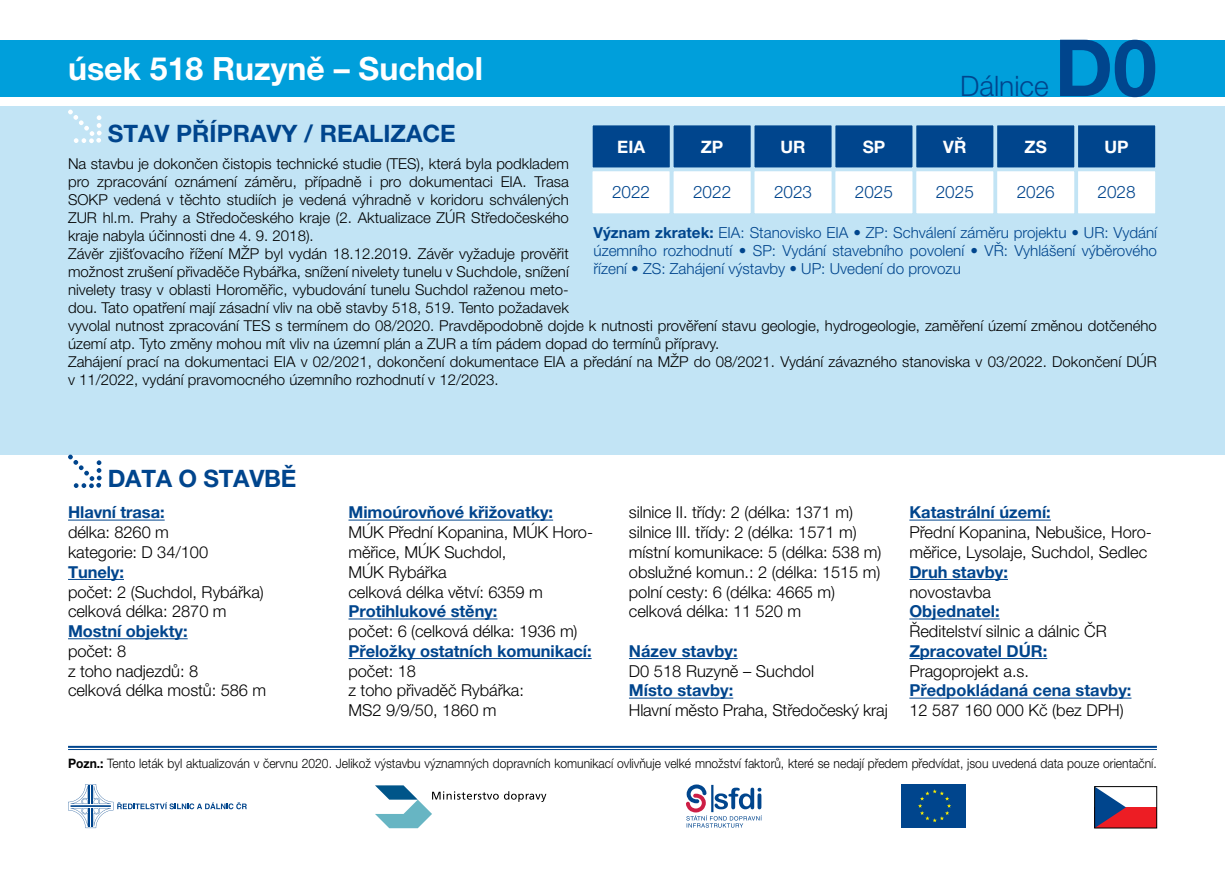
<style>
.page{position:relative;width:1225px;height:874px;background:#fff}
.page>*{position:absolute;margin:0;border:0;box-sizing:border-box;transform-origin:0 0}
.t1{font:700 78.8px "Helvetica Neue LT Pro";color:#00458d}
.t2{font:700 32px "Helvetica Neue LT Pro";color:#fff}
.t3{font:300 28.2px "Helvetica Neue LT Pro";color:#00458d}
.t4{font:700 24px "Helvetica Neue LT Pro";color:#00458d}
.t5{font:300 17.2px "Helvetica Neue LT Pro";color:#00458d}
.t6{font:700 17.2px "Helvetica Neue LT Pro";color:#fff}
.t7{font:300 16.4px/19.8px "Helvetica Neue LT Pro";letter-spacing:-.005em;color:#000}
.t8{font:700 16.4px "Helvetica Neue LT Pro";letter-spacing:-.005em;color:#00458d}
.t9{font:300 15.2px/18.2px "Helvetica Neue LT Pro";color:#00458d;text-align:justify}
.t10{font:300 15px/18px "Helvetica Neue LT Pro";color:#000}
.t11{font:300 13px "Helvetica Neue LT Pro";color:#000;scale:.93 1}
.s1{font-weight:700}
</style>
<div class="page">
<div style="left:0;top:106px;width:1225px;height:348px;background:#c2e4f5"></div>
<svg style="left:68px;top:110px;width:34px;height:33px"></svg>
<div style="left:1077px;top:124px;width:79px;height:44px;background:#00458d"></div>
<div style="left:1076px;top:123px;width:81px;height:46px;border:2px solid #c2e4f5"></div>
<div style="left:915px;top:124px;width:79px;height:44px;background:#00458d"></div>
<div style="left:914px;top:123px;width:81px;height:46px;border:2px solid #c2e4f5"></div>
<div style="left:753px;top:124px;width:79px;height:44px;background:#00458d"></div>
<div style="left:752px;top:123px;width:81px;height:46px;border:2px solid #c2e4f5"></div>
<div style="left:996px;top:124px;width:79px;height:44px;background:#00458d"></div>
<div style="left:995px;top:123px;width:81px;height:46px;border:2px solid #c2e4f5"></div>
<div style="left:834px;top:124px;width:79px;height:44px;background:#00458d"></div>
<div style="left:833px;top:123px;width:81px;height:46px;border:2px solid #c2e4f5"></div>
<div style="left:672px;top:124px;width:79px;height:44px;background:#00458d"></div>
<div style="left:671px;top:123px;width:81px;height:46px;border:2px solid #c2e4f5"></div>
<div style="left:592px;top:124px;width:79px;height:44px;background:#00458d"></div>
<div style="left:591px;top:123px;width:80px;height:46px;border:2px solid #c2e4f5"></div>
<div style="left:1077px;top:170px;width:79px;height:44px;background:#fff"></div>
<div style="left:1076px;top:169px;width:81px;height:46px;border:2px solid #c2e4f5"></div>
<div style="left:915px;top:170px;width:79px;height:44px;background:#fff"></div>
<div style="left:914px;top:169px;width:81px;height:46px;border:2px solid #c2e4f5"></div>
<div style="left:753px;top:170px;width:79px;height:44px;background:#fff"></div>
<div style="left:752px;top:169px;width:81px;height:46px;border:2px solid #c2e4f5"></div>
<div style="left:996px;top:170px;width:79px;height:44px;background:#fff"></div>
<div style="left:995px;top:169px;width:81px;height:46px;border:2px solid #c2e4f5"></div>
<div style="left:834px;top:170px;width:79px;height:44px;background:#fff"></div>
<div style="left:833px;top:169px;width:81px;height:46px;border:2px solid #c2e4f5"></div>
<div style="left:672px;top:170px;width:79px;height:44px;background:#fff"></div>
<div style="left:671px;top:169px;width:81px;height:46px;border:2px solid #c2e4f5"></div>
<div style="left:591px;top:170px;width:79px;height:44px;background:#fff"></div>
<div style="left:590px;top:169px;width:81px;height:46px;border:2px solid #c2e4f5"></div>
<hr style="left:68px;top:745px;width:1089px;height:2px;background:#00458d">
<hr style="left:68px;top:748px;width:1089px;height:1px;background:#00458d">
<hr style="left:68px;top:519px;width:97px;height:1px;background:#00458d">
<hr style="left:68px;top:578px;width:56px;height:1px;background:#00458d">
<hr style="left:68px;top:638px;width:120px;height:1px;background:#00458d">
<hr style="left:348px;top:519px;width:205px;height:1px;background:#00458d">
<hr style="left:348px;top:618px;width:149px;height:1px;background:#00458d">
<hr style="left:348px;top:657px;width:243px;height:1px;background:#00458d">
<hr style="left:629px;top:657px;width:108px;height:1px;background:#00458d">
<hr style="left:629px;top:697px;width:104px;height:1px;background:#00458d">
<hr style="left:909px;top:519px;width:142px;height:1px;background:#00458d">
<hr style="left:909px;top:578px;width:99px;height:1px;background:#00458d">
<hr style="left:909px;top:618px;width:90px;height:1px;background:#00458d">
<hr style="left:909px;top:657px;width:138px;height:1px;background:#00458d">
<hr style="left:909px;top:697px;width:222px;height:1px;background:#00458d">
<div style="left:0;top:40px;width:1225px;height:56px;background:#009fdb"></div>
<svg style="left:68px;top:454px;width:34px;height:34px"></svg>
<div style="left:901px;top:784px;width:65px;height:43px;background:#00458d"></div>
<svg style="left:918px;top:789px;width:33px;height:32px"></svg>
<div style="left:1094px;top:806px;width:62px;height:21px;background:#ed1d24"></div>
<svg style="left:1096px;top:788px;width:30px;height:37px"></svg>
<div style="left:1094px;top:786px;width:63px;height:41px;border:1px solid #000"></div>
<svg style="left:68px;top:784px;width:179px;height:43px"></svg>
<svg style="left:686px;top:784px;width:76px;height:43px"></svg>
<svg style="left:375px;top:785px;width:171px;height:42px"></svg>
<h2 class="t2" style="left:68px;top:48px;width:416px">úsek 518 Ruzyně – Suchdol</h2>
<h3 class="t3" style="left:960px;top:69px;width:90px">Dálnice</h3>
<h1 class="t1" style="left:1054px;top:19px;width:104px">D0</h1>
<h3 class="t4" style="left:108px;top:119px;width:350px">STAV PŘÍPRAVY / REALIZACE</h3>
<p class="t6" style="left:617px;top:136px;width:29px">EIA</p>
<p class="t6" style="left:701px;top:136px;width:24px">ZP</p>
<p class="t6" style="left:780px;top:136px;width:27px">UR</p>
<p class="t6" style="left:862px;top:136px;width:24px">SP</p>
<p class="t6" style="left:943px;top:136px;width:25px">VŘ</p>
<p class="t6" style="left:1024px;top:136px;width:24px">ZS</p>
<p class="t6" style="left:1104px;top:136px;width:26px">UP</p>
<p class="t5" style="left:612px;top:182px;width:40px">2022</p>
<p class="t5" style="left:693px;top:182px;width:40px">2022</p>
<p class="t5" style="left:774px;top:182px;width:40px">2023</p>
<p class="t5" style="left:855px;top:182px;width:40px">2025</p>
<p class="t5" style="left:935px;top:182px;width:40px">2025</p>
<p class="t5" style="left:1016px;top:182px;width:40px">2026</p>
<p class="t5" style="left:1097px;top:182px;width:40px">2028</p>
<p class="t10" style="left:68px;top:154px;width:1090px">Na stavbu je dokončen čistopis technické studie (TES), která byla podkladem<br>pro zpracování oznámení záměru, případně i pro dokumentaci EIA. Trasa<br>SOKP vedená v těchto studiích je vedená výhradně v koridoru schválených<br>ZUR hl.m. Prahy a Středočeského kraje (2. Aktualizace ZÚR Středočeského<br>kraje nabyla účinnosti dne 4. 9. 2018).<br>Závěr zjišťovacího řížení MŽP byl vydán 18.12.2019. Závěr vyžaduje prověřit<br>možnost zrušení přivaděče Rybářka, snížení nivelety tunelu v Suchdole, snížení<br>nivelety trasy v oblasti Horoměřic, vybudování tunelu Suchdol raženou meto-<br>dou. Tato opatření mají zásadní vliv na obě stavby 518, 519. Tento požadavek<br>vyvolal nutnost zpracování TES s termínem do 08/2020. Pravděpodobně dojde k nutnosti prověření stavu geologie, hydrogeologie, zaměření území změnou dotčeného území atp. Tyto změny mohou mít vliv na územní plán a ZUR a tím pádem dopad do termínů přípravy.<br>Zahájení prací na dokumentaci EIA v 02/2021, dokončení dokumentace EIA a předání na MŽP do 08/2021. Vydání závazného stanoviska v 03/2022. Dokončení DÚR v 11/2022, vydání pravomocného územního rozhodnutí v 12/2023.</p>
<p class="t9" style="left:593px;top:223px;width:565px"><span class="s1">Význam zkratek:</span> EIA: Stanovisko EIA • ZP: Schválení záměru projektu • UR: Vydání územního rozhodnutí • SP: Vydání stavebního povolení • VŘ: Vyhlášení výběrového řízení • ZS: Zahájení výstavby • UP: Uvedení do provozu</p>
<h3 class="t4" style="left:108px;top:463px;width:190px">DATA O STAVBĚ</h3>
<p class="t8" style="left:68px;top:502px;width:98px">Hlavní trasa:</p>
<p class="t7" style="left:68px;top:522px;width:142px">délka: 8260 m kategorie: D 34/100</p>
<p class="t8" style="left:68px;top:561px;width:57px">Tunely:</p>
<p class="t7" style="left:68px;top:581px;width:197px">počet: 2 (Suchdol, Rybářka) celková délka: 2870 m</p>
<p class="t8" style="left:68px;top:620px;width:121px">Mostní objekty:</p>
<p class="t7" style="left:68px;top:640px;width:200px">počet: 8<br>z toho nadjezdů: 8<br>celková délka mostů: 586 m</p>
<p class="t8" style="left:909px;top:502px;width:143px">Katastrální území:</p>
<p class="t7" style="left:909px;top:522px;width:244px">Přední Kopanina, Nebušice, Horo&shy;měřice, Lysolaje, Suchdol, Sedlec</p>
<p class="t8" style="left:909px;top:561px;width:100px">Druh stavby:</p>
<p class="t7" style="left:909px;top:581px;width:83px">novostavba</p>
<p class="t8" style="left:909px;top:601px;width:92px">Objednatel:</p>
<p class="t7" style="left:909px;top:620px;width:199px">Ředitelství silnic a dálnic ČR</p>
<p class="t8" style="left:909px;top:640px;width:139px">Zpracovatel DÚR:</p>
<p class="t7" style="left:909px;top:660px;width:121px">Pragoprojekt a.s.</p>
<p class="t8" style="left:909px;top:680px;width:224px">Předpokládaná cena stavby:</p>
<p class="t7" style="left:909px;top:699px;width:216px">12 587 160 000 Kč (bez DPH)</p>
<p class="t11" style="left:68px;top:755px;width:1172px"><span class="s1">Pozn.:</span> Tento leták byl aktualizován v červnu 2020. Jelikož výstavbu významných dopravních komunikací ovlivňuje velké množství faktorů, které se nedají předem předvídat, jsou uvedená data pouze orientační.</p>
<p class="t8" style="left:348px;top:502px;width:206px">Mimoúrovňové křižovatky:</p>
<p class="t7" style="left:348px;top:522px;width:246px">MÚK Přední Kopanina, MÚK Horo&shy;měřice, MÚK Suchdol,<br>MÚK Rybářka<br>celková délka větví: 6359 m</p>
<p class="t8" style="left:348px;top:601px;width:150px">Protihlukové stěny:</p>
<p class="t7" style="left:348px;top:620px;width:231px">počet: 6 (celková délka: 1936 m)</p>
<p class="t8" style="left:348px;top:640px;width:245px">Přeložky ostatních komunikací:</p>
<p class="t7" style="left:348px;top:660px;width:177px">počet: 18<br>z toho přivaděč Rybářka:<br>MS2 9/9/50, 1860 m</p>
<p class="t7" style="left:629px;top:502px;width:254px">silnice II. třídy: 2 (délka: 1371 m) silnice III. třídy: 2 (délka: 1571 m) místní komunikace: 5 (délka: 538 m) obslužné komun.: 2 (délka: 1515 m) polní cesty: 6 (délka: 4665 m) celková délka: 11 520 m</p>
<p class="t8" style="left:629px;top:640px;width:110px">Název stavby:</p>
<p class="t7" style="left:629px;top:660px;width:187px">D0 518 Ruzyně – Suchdol</p>
<p class="t8" style="left:629px;top:680px;width:106px">Místo stavby:</p>
<p class="t7" style="left:629px;top:699px;width:260px">Hlavní město Praha, Středočeský kraj</p>
</div>
